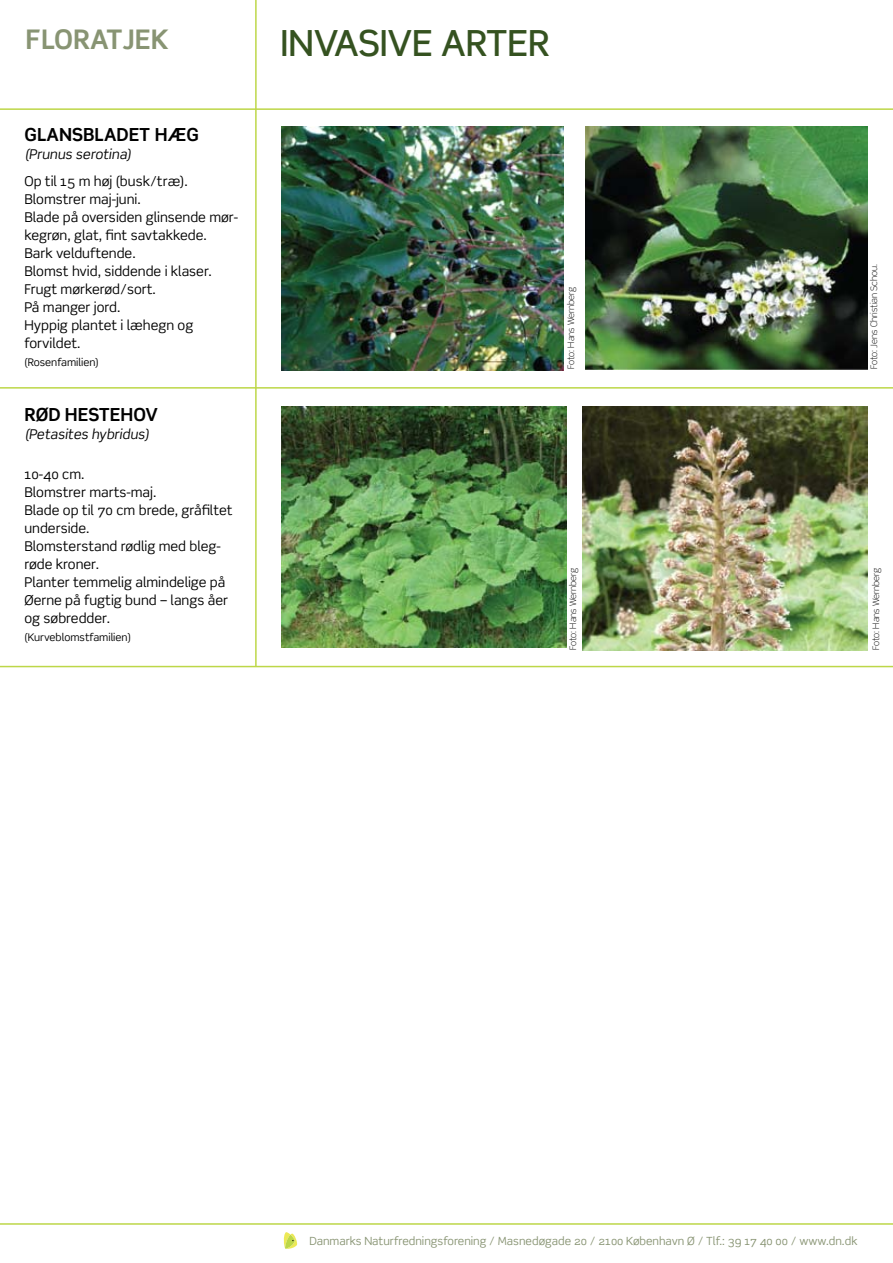
<style>
.page{position:relative;width:893px;height:1263px;background:#fff}
.page>*{position:absolute;margin:0;border:0;box-sizing:border-box;transform-origin:0 0}
.t1{font:500 36px "Scene";color:#355220}
.t2{font:700 27px "Scene";color:#889473}
.t3{font:700 18px "Scene";color:#000}
.t4{font:13.5px/18px "Scene";color:#000}
.t5{font:italic 13.5px "Scene";color:#000}
.t6{font:11.25px "Scene";color:#889473}
.t7{font:10.5px "Scene";color:#000}
.t8{font:300 9px "Scene";color:#000}
</style>
<div class="page">
<svg style="left:283px;top:1232px;width:14px;height:17px"></svg>
<hr style="left:255px;top:0;width:2px;height:666px;background:#bdd748">
<img style="left:281px;top:126px;width:282px;height:244px">
<img style="left:585px;top:126px;width:283px;height:244px">
<img style="left:281px;top:406px;width:286px;height:242px">
<img style="left:583px;top:406px;width:285px;height:245px">
<hr style="left:0;top:108px;width:893px;height:2px;background:#bdd748">
<hr style="left:0;top:387px;width:893px;height:2px;background:#bdd748">
<hr style="left:0;top:666px;width:893px;height:1px;background:#bdd748">
<hr style="left:0;top:1223px;width:893px;height:2px;background:#bdd748">
<h2 class="t2" style="left:26px;top:23px;width:145px">FLORATJEK</h2>
<h1 class="t1" style="left:281px;top:21px;width:271px">INVASIVE ARTER</h1>
<h3 class="t3" style="left:24px;top:123px;width:174px">GLANSBLADET HÆG</h3>
<p class="t5" style="left:24px;top:146px;width:108px">(Prunus serotina)</p>
<p class="t4" style="left:24px;top:172px;width:215px">Op til 15 m høj (busk/træ).<br>Blomstrer maj-juni.<br>Blade på oversiden glinsende mør&shy;kegrøn, glat, fint savtakkede.<br>Bark velduftende.<br>Blomst hvid, siddende i klaser.<br>Frugt mørkerød/sort.<br>På manger jord.<br>Hyppig plantet i læhegn og forvildet.</p>
<p class="t7" style="left:24px;top:356px;width:76px">(Rosenfamilien)</p>
<h3 class="t3" style="left:24px;top:403px;width:135px">RØD HESTEHOV</h3>
<p class="t5" style="left:24px;top:425px;width:126px">(Petasites hybridus)</p>
<p class="t4" style="left:24px;top:465px;width:210px">10-40 cm.<br>Blomstrer marts-maj.<br>Blade op til 70 cm brede, gråfiltet underside.<br>Blomsterstand rødlig med bleg&shy;røde kroner.<br>Planter temmelig almindelige på<br>Øerne på fugtig bund – langs åer og søbredder.</p>
<p class="t7" style="left:24px;top:631px;width:108px">(Kurveblomstfamilien)</p>
<p class="t8" style="left:565px;top:369px;width:84px;rotate:-90deg">Foto: Hans Wernberg</p>
<p class="t8" style="left:868px;top:369px;width:106px;rotate:-90deg">Foto: Jens Christian Schou.</p>
<p class="t8" style="left:567px;top:650px;width:84px;rotate:-90deg">Foto: Hans Wernberg</p>
<p class="t8" style="left:870px;top:650px;width:84px;rotate:-90deg">Foto: Hans Wernberg</p>
<p class="t6" style="left:309px;top:1234px;width:550px">Danmarks Naturfredningsforening / Masnedøgade 20 / 2100 København Ø / Tlf.: 39 17 40 00 / www.dn.dk</p>
</div>
